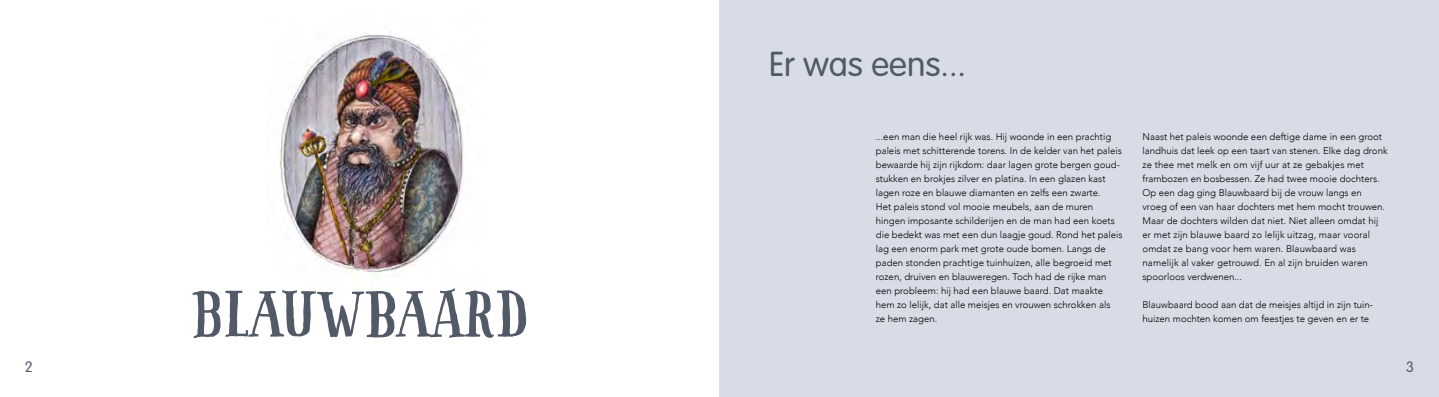
<style>
.page{position:relative;width:1439px;height:397px;background:#fff}
.page>*{position:absolute;margin:0;border:0;box-sizing:border-box;transform-origin:0 0}
.t1{font:63px "Pinto NO 03";letter-spacing:-.02em;color:#535a67}
.t2{font:300 34.12px "VAG Rounded Std";color:#535a67}
.t3{font:300 14.88px "VAG Rounded Std";color:#535a67}
.t4{font:300 9.62px/14px "Avenir";color:#000}
</style>
<div class="page">
<div style="left:719px;top:0;width:720px;height:397px;background:#d8dce6"></div>
<img style="left:279px;top:31px;width:185px;height:246px">
<h1 class="t1" style="left:190px;top:275px;width:340px">BLAUWBAARD</h1>
<h2 class="t2" style="left:769px;top:44px;width:199px">Er was eens...</h2>
<p class="t4" style="left:876px;top:130px;width:248px">...een man die heel rijk was. Hij woonde in een prachtig paleis met schitterende torens. In de kelder van het paleis bewaarde hij zijn rijkdom: daar lagen grote bergen goud&shy;stukken en brokjes zilver en platina. In een glazen kast lagen roze en blauwe diamanten en zelfs een zwarte.<br>Het paleis stond vol mooie meubels, aan de muren hingen imposante schilderijen en de man had een koets die bedekt was met een dun laagje goud. Rond het paleis lag een enorm park met grote oude bomen. Langs de paden stonden prachtige tuinhuizen, alle begroeid met rozen, druiven en blauweregen. Toch had de rijke man een probleem: hij had een blauwe baard. Dat maakte hem zo lelijk, dat alle meisjes en vrouwen schrokken als<br>ze hem zagen.</p>
<p class="t4" style="left:1142px;top:130px;width:247px">Naast het paleis woonde een deftige dame in een groot landhuis dat leek op een taart van stenen. Elke dag dronk ze thee met melk en om vijf uur at ze gebakjes met frambozen en bosbessen. Ze had twee mooie dochters.<br>Op een dag ging Blauwbaard bij de vrouw langs en vroeg of een van haar dochters met hem mocht trouwen.<br>Maar de dochters wilden dat niet. Niet alleen omdat hij er met zijn blauwe baard zo lelijk uitzag, maar vooral omdat ze bang voor hem waren. Blauwbaard was namelijk al vaker getrouwd. En al zijn bruiden waren spoorloos verdwenen...</p>
<p class="t4" style="left:1142px;top:298px;width:232px">Blauwbaard bood aan dat de meisjes altijd in zijn tuin&shy;huizen mochten komen om feestjes te geven en er te</p>
<h3 class="t3" style="left:25px;top:359px;width:9px">2</h3>
<h3 class="t3" style="left:1406px;top:359px;width:9px">3</h3>
</div>
